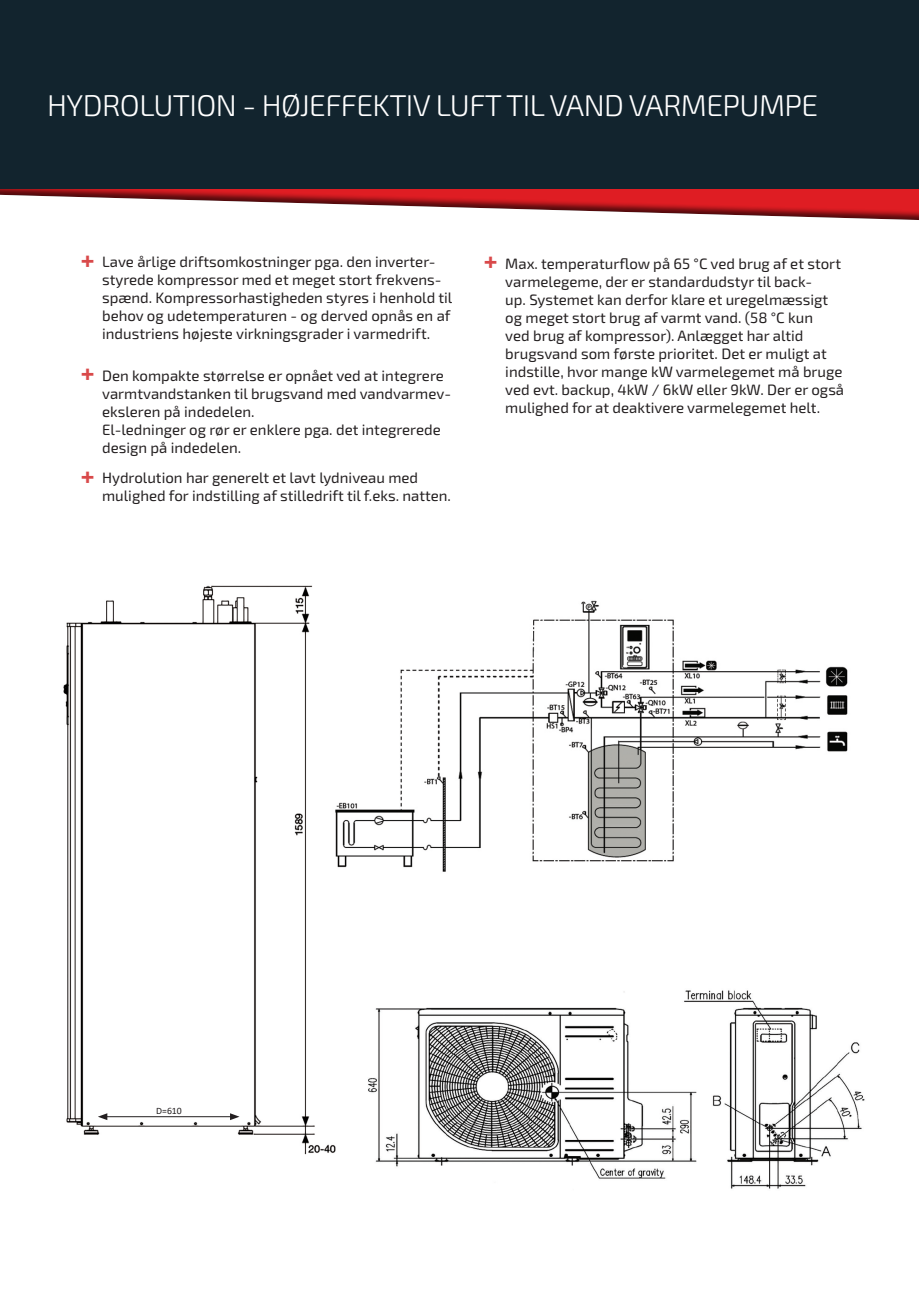
<style>
.page{position:relative;width:919px;height:1289px;background:#fff}
.page>*{position:absolute;margin:0;border:0;box-sizing:border-box;transform-origin:0 0}
.t1{font:300 30px "Exo 2";letter-spacing:-.02em;color:#fff}
.SB1_Subtitle{font:700 25.5px "Exo 2";color:#d9494a}
.t2{font:15px/18px "Exo 2";color:#231f20}
.t3{font:9.75px "Calibri";color:#231f20}
</style>
<div class="page">
<svg style="left:0;top:188px;width:918px;height:32px"></svg>
<div style="left:0;top:0;width:918px;height:188px;background:#12242e"></div>
<img style="left:368px;top:990px;width:497px;height:199px">
<img style="left:63px;top:585px;width:273px;height:570px">
<hr style="left:105px;top:1116px;width:127px;height:1px;background:#231f20">
<svg style="left:98px;top:1113px;width:9px;height:7px"></svg>
<svg style="left:230px;top:1113px;width:9px;height:7px"></svg>
<img style="left:317px;top:599px;width:531px;height:282px">
<p class="t1" style="left:47px;top:85px;width:772px">HYDROLUTION - HØJEFFEKTIV LUFT TIL VAND VARMEPUMPE</p>
<p class="SB1_Subtitle" style="left:81px;top:241px;width:15px">+</p>
<p class="SB1_Subtitle" style="left:81px;top:353px;width:15px">+</p>
<p class="SB1_Subtitle" style="left:81px;top:457px;width:15px">+</p>
<p class="t2" style="left:102px;top:252px;width:335px">Lave årlige driftsomkostninger pga. den inverter-</p>
<p class="SB1_Subtitle" style="left:484px;top:242px;width:15px">+</p>
<p class="t2" style="left:102px;top:270px;width:351px">styrede kompressor med et meget stort frekvens&shy;spænd. Kompressorhastigheden styres i henhold til behov og udetemperaturen - og derved opnås en af industriens højeste virkningsgrader i varmedrift.</p>
<p class="t2" style="left:102px;top:366px;width:350px">Den kompakte størrelse er opnået ved at integrere varmtvandstanken til brugsvand med vandvarmev&shy;eksleren på indedelen.</p>
<p class="t2" style="left:102px;top:420px;width:340px">El-ledninger og rør er enklere pga. det integrerede design på indedelen.</p>
<p class="t2" style="left:102px;top:468px;width:350px">Hydrolution har generelt et lavt lydniveau med mulighed for indstilling af stilledrift til f.eks. natten.</p>
<p class="t2" style="left:505px;top:254px;width:340px">Max. temperaturflow på 65 °C ved brug af et stort varmelegeme, der er standardudstyr til back-<br>up. Systemet kan derfor klare et uregelmæssigt og meget stort brug af varmt vand. (58 °C kun<br>ved brug af kompressor). Anlægget har altid brugsvand som første prioritet. Det er muligt at indstille, hvor mange kW varmelegemet må bruge ved evt. backup, 4kW / 6kW eller 9kW. Der er også mulighed for at deaktivere varmelegemet helt.</p>
<p class="t3" style="left:156px;top:1104px;width:27px">D=610</p>
</div>
